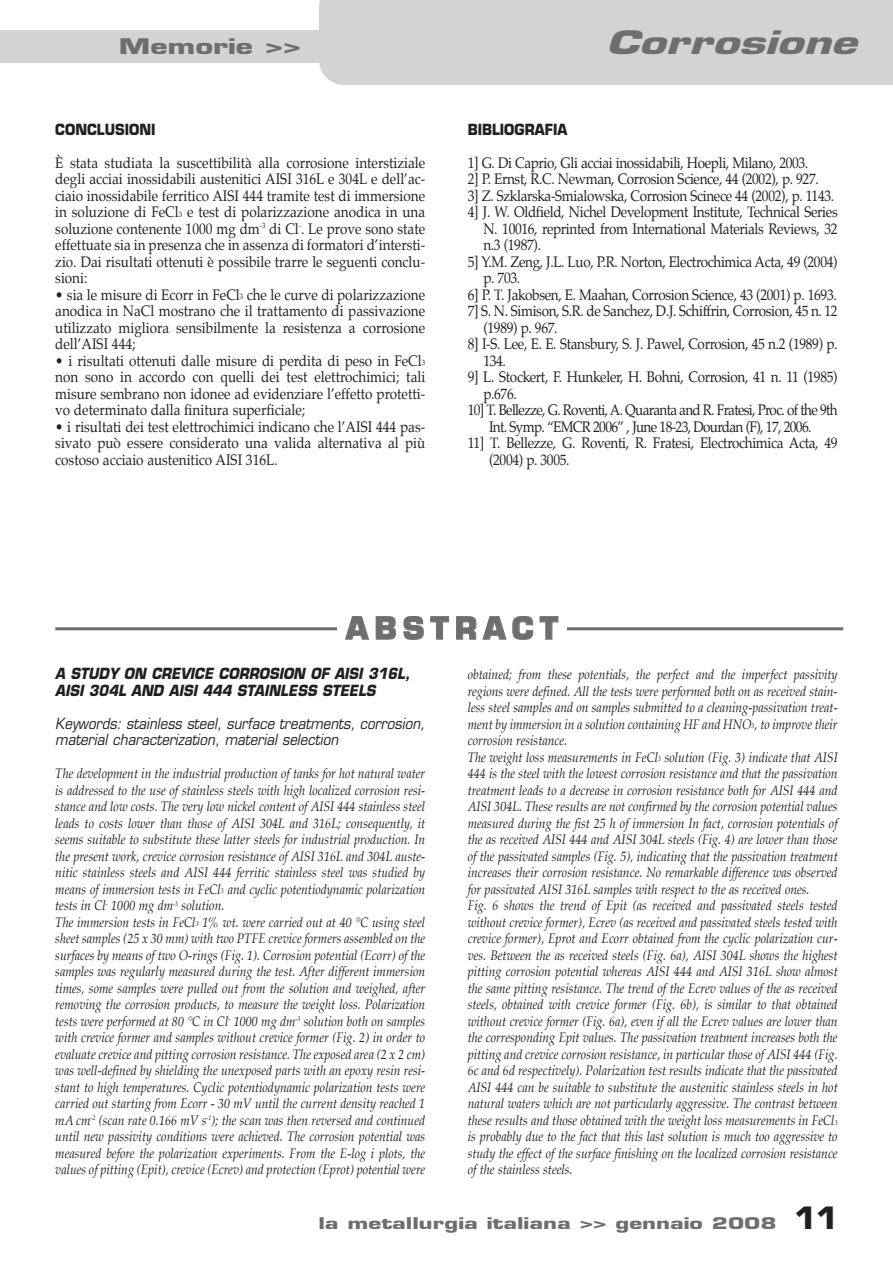
<style>
.page{position:relative;width:893px;height:1263px;background:#fff}
.page>*{position:absolute;margin:0;border:0;box-sizing:border-box;transform-origin:0 0}
.t1{font:italic 700 31.5px "Eurostile";color:#6d6e70;scale:1.43 1}
.t2{font:700 30px "Eurostile";letter-spacing:.21em;color:#6d6e70}
.t3{font:700 21px "Eurostile";color:#6d6e70;scale:1.43 1}
.t4{font:700 15.75px "Eurostile";color:#6d6e70;scale:1.43 1}
.t5{font:15px/16.5px "Palatino";letter-spacing:-.025em;color:#231f20;text-align:justify;scale:.9 1}
.t6{font:15px "Palatino";letter-spacing:-.05em;color:#231f20;scale:.9 1}
.t7{font:italic 15px/16.5px "Eurostile";color:#231f20;scale:.9 1}
.t8{font:italic 700 15px/16.5px "Eurostile";color:#231f20;scale:.9 1}
.t9{font:700 15px "Eurostile";color:#231f20;scale:.9 1}
.t10{font:italic 13.5px/16.5px "Palatino";color:#231f20;scale:.9 1}
.s1{font-size:7.5px}
.s2{font-size:6.75px}
.s3{font-size:30px;color:#231f20}
</style>
<div class="page">
<div style="left:319px;top:0;width:574px;height:85px;background:#d1d3d4"></div>
<div style="left:0;top:30px;width:383px;height:32px;background:#d1d3d4"></div>
<hr style="left:55px;top:627px;width:788px;height:3px;background:#6d6e70">
<div style="left:337px;top:617px;width:230px;height:31px;background:#fff"></div>
<p class="t3" style="left:119px;top:39px;width:129px">Memorie &gt;&gt;</p>
<p class="t1" style="left:606px;top:31px;width:183px">Corrosione</p>
<p class="t9" style="left:55px;top:123px;width:113px">CONCLUSIONI</p>
<p class="t5" style="left:55px;top:155px;width:413px">È stata studiata la suscettibilità alla corrosione interstiziale degli acciai inossidabili austenitici AISI 316L e 304L e dell’ac&shy;ciaio inossidabile ferritico AISI 444 tramite test di immersione in soluzione di FeCl<span class="s1">3</span> e test di polarizzazione anodica in una soluzione contenente 1000 mg dm<sup>-3</sup> di Cl<sup>-</sup>. Le prove sono state effettuate sia in presenza che in assenza di formatori d’intersti&shy;zio. Dai risultati ottenuti è possibile trarre le seguenti conclu&shy;sioni:</p>
<p class="t5" style="left:55px;top:287px;width:413px">• sia le misure di Ecorr in FeCl<span class="s1">3</span> che le curve di polarizzazione anodica in NaCl mostrano che il trattamento di passivazione utilizzato migliora sensibilmente la resistenza a corrosione dell’AISI 444;</p>
<p class="t5" style="left:55px;top:353px;width:413px">• i risultati ottenuti dalle misure di perdita di peso in FeCl<span class="s1">3 </span>non sono in accordo con quelli dei test elettrochimici; tali misure sembrano non idonee ad evidenziare l’effetto protetti&shy;vo determinato dalla finitura superficiale;</p>
<p class="t5" style="left:55px;top:419px;width:413px">• i risultati dei test elettrochimici indicano che l’AISI 444 pas&shy;sivato può essere considerato una valida alternativa al più costoso acciaio austenitico AISI 316L.</p>
<p class="t9" style="left:468px;top:123px;width:112px">BIBLIOGRAFIA</p>
<p class="t5" style="left:468px;top:155px;width:380px">1] G. Di Caprio, Gli acciai inossidabili, Hoepli, Milano, 2003.</p>
<p class="t5" style="left:468px;top:172px;width:392px">2] P. Ernst, R.C. Newman, Corrosion Science, 44 (2002), p. 927.</p>
<p class="t5" style="left:468px;top:188px;width:409px">3] Z. Szklarska-Smialowska, Corrosion Scinece 44 (2002), p. 1143.</p>
<p class="t5" style="left:468px;top:205px;width:413px">4] J. W. Oldfield, Nichel Development Institute, Technical Series</p>
<p class="t5" style="left:483px;top:221px;width:395px">N. 10016, reprinted from International Materials Reviews, 32</p>
<p class="t5" style="left:483px;top:238px;width:66px">n.3 (1987).</p>
<p class="t5" style="left:468px;top:254px;width:413px">5] Y.M. Zeng, J.L. Luo, P.R. Norton, Electrochimica Acta, 49 (2004)</p>
<p class="t5" style="left:483px;top:271px;width:42px">p. 703.</p>
<p class="t5" style="left:468px;top:287px;width:412px">6] P. T. Jakobsen, E. Maahan, Corrosion Science, 43 (2001) p. 1693.</p>
<p class="t5" style="left:468px;top:304px;width:413px">7] S. N. Simison, S.R. de Sanchez, D.J. Schiffrin, Corrosion, 45 n. 12</p>
<p class="t5" style="left:483px;top:320px;width:84px">(1989) p. 967.</p>
<p class="t5" style="left:468px;top:337px;width:413px">8] I-S. Lee, E. E. Stansbury, S. J. Pawel, Corrosion, 45 n.2 (1989) p.</p>
<p class="t5" style="left:483px;top:353px;width:27px">134.</p>
<p class="t5" style="left:468px;top:370px;width:413px">9] L. Stockert, F. Hunkeler, H. Bohni, Corrosion, 41 n. 11 (1985)</p>
<p class="t5" style="left:483px;top:386px;width:39px">p.676.</p>
<p class="t6" style="left:468px;top:403px;width:413px">10] T. Bellezze, G. Roventi, A. Quaranta and R. Fratesi, Proc. of the 9th</p>
<p class="t6" style="left:489px;top:419px;width:360px">Int. Symp. “EMCR 2006” , June 18-23, Dourdan (F), 17, 2006.</p>
<p class="t5" style="left:468px;top:436px;width:413px">11] T. Bellezze, G. Roventi, R. Fratesi, Electrochimica Acta, 49</p>
<p class="t5" style="left:489px;top:452px;width:91px">(2004) p. 3005.</p>
<p class="t2" style="left:346px;top:617px;width:213px">ABSTRACT</p>
<p class="t8" style="left:55px;top:667px;width:399px">A STUDY ON CREVICE CORROSION OF AISI 316L,<br>AISI 304L AND AISI 444 STAINLESS STEELS</p>
<p class="t7" style="left:55px;top:716px;width:415px">Keywords: stainless steel, surface treatments, corrosion, material characterization, material selection</p>
<p class="t10" style="left:55px;top:766px;width:413px">The development in the industrial production of tanks for hot natural water is addressed to the use of stainless steels with high localized corrosion resi&shy;stance and low costs. The very low nickel content of AISI 444 stainless steel leads to costs lower than those of AISI 304L and 316L; consequently, it seems suitable to substitute these latter steels for industrial production. In the present work, crevice corrosion resistance of AISI 316L and 304L auste&shy;nitic stainless steels and AISI 444 ferritic stainless steel was studied by means of immersion tests in FeCl<span class="s2">3</span> and cyclic potentiodynamic polarization tests in Cl<sup>-</sup> 1000 mg dm<sup>-3</sup> solution.<br>The immersion tests in FeCl<span class="s2">3</span> 1% wt. were carried out at 40 °C using steel sheet samples (25 x 30 mm) with two PTFE crevice formers assembled on the surfaces by means of two O-rings (Fig. 1). Corrosion potential (Ecorr) of the samples was regularly measured during the test. After different immersion times, some samples were pulled out from the solution and weighed, after removing the corrosion products, to measure the weight loss. Polarization tests were performed at 80 °C in Cl<sup>-</sup> 1000 mg dm<sup>-3</sup> solution both on samples with crevice former and samples without crevice former (Fig. 2) in order to evaluate crevice and pitting corrosion resistance. The exposed area (2 x 2 cm) was well-defined by shielding the unexposed parts with an epoxy resin resi&shy;stant to high temperatures. Cyclic potentiodynamic polarization tests were carried out starting from Ecorr - 30 mV until the current density reached 1 mA cm<sup>-2</sup> (scan rate 0.166 mV s<sup>-1</sup>); the scan was then reversed and continued until new passivity conditions were achieved. The corrosion potential was measured before the polarization experiments. From the E-log i plots, the values of pitting (Epit), crevice (Ecrev) and protection (Eprot) potential were</p>
<p class="t10" style="left:468px;top:667px;width:413px">obtained; from these potentials, the perfect and the imperfect passivity regions were defined. All the tests were performed both on as received stain&shy;less steel samples and on samples submitted to a cleaning-passivation treat&shy;ment by immersion in a solution containing HF and HNO<span class="s2">3</span>, to improve their corrosion resistance.<br>The weight loss measurements in FeCl<span class="s2">3</span> solution (Fig. 3) indicate that AISI 444 is the steel with the lowest corrosion resistance and that the passivation treatment leads to a decrease in corrosion resistance both for AISI 444 and AISI 304L. These results are not confirmed by the corrosion potential values measured during the fist 25 h of immersion In fact, corrosion potentials of the as received AISI 444 and AISI 304L steels (Fig. 4) are lower than those of the passivated samples (Fig. 5), indicating that the passivation treatment increases their corrosion resistance. No remarkable difference was observed for passivated AISI 316L samples with respect to the as received ones.<br>Fig. 6 shows the trend of Epit (as received and passivated steels tested without crevice former), Ecrev (as received and passivated steels tested with crevice former), Eprot and Ecorr obtained from the cyclic polarization cur&shy;ves. Between the as received steels (Fig. 6a), AISI 304L shows the highest pitting corrosion potential whereas AISI 444 and AISI 316L show almost the same pitting resistance. The trend of the Ecrev values of the as received steels, obtained with crevice former (Fig. 6b), is similar to that obtained without crevice former (Fig. 6a), even if all the Ecrev values are lower than the corresponding Epit values. The passivation treatment increases both the pitting and crevice corrosion resistance, in particular those of AISI 444 (Fig.<br>6c and 6d respectively). Polarization test results indicate that the passivated AISI 444 can be suitable to substitute the austenitic stainless steels in hot natural waters which are not particularly aggressive. The contrast between these results and those obtained with the weight loss measurements in FeCl<span class="s2">3 </span>is probably due to the fact that this last solution is much too aggressive to study the effect of the surface finishing on the localized corrosion resistance of the stainless steels.</p>
<p class="t4" style="left:318px;top:1217px;width:365px">la metallurgia italiana &gt;&gt; gennaio 2008 <span class="s3">11</span></p>
</div>
